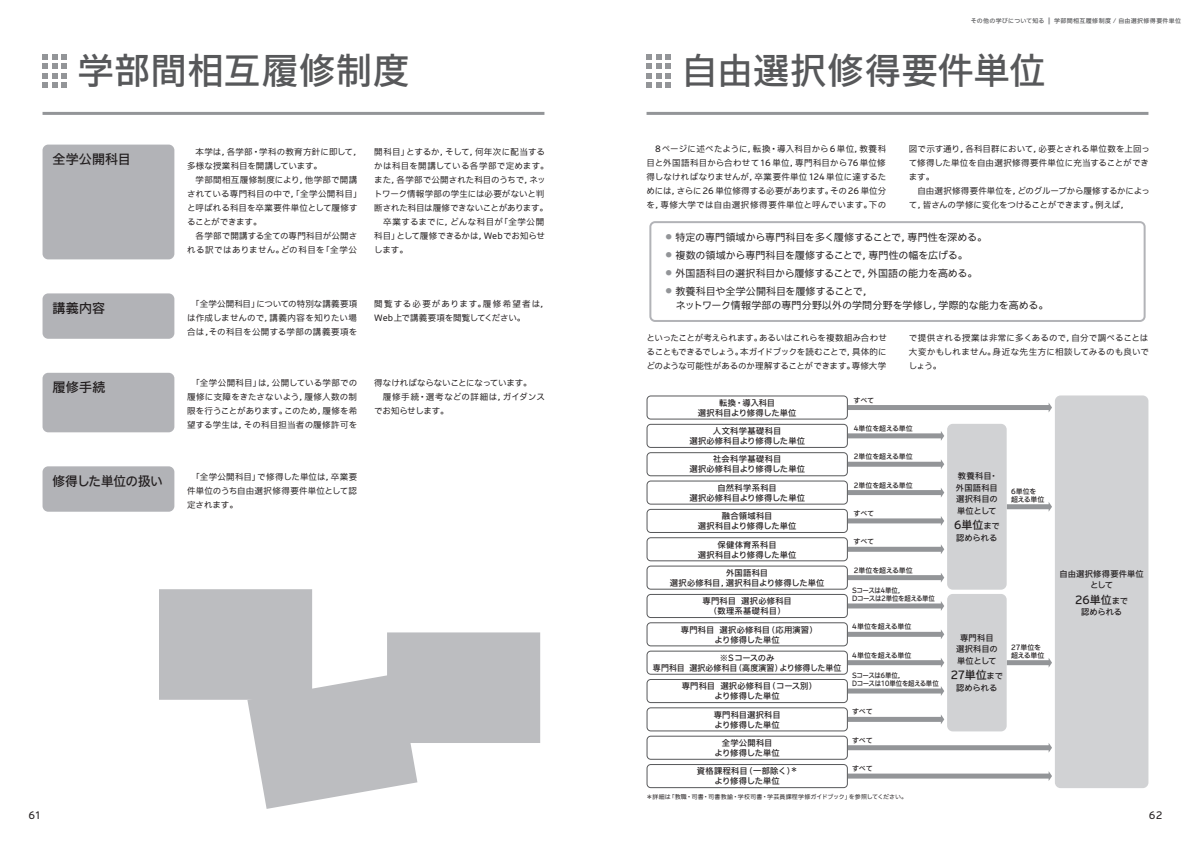
<style>
.page{position:relative;width:1191px;height:842px;background:#fff}
.page>*{position:absolute;margin:0;border:0;box-sizing:border-box;transform-origin:0 0}
.t1{font:500 36px "Iwa UCDA Goth Std";letter-spacing:.02em;color:#57585a}
.t2{font:500 13px "Iwa UCDA Goth Std";letter-spacing:.015em;color:#231f20}
.t3{font:500 13px "Iwa UCDA Goth Std";letter-spacing:-.025em;color:#231f20}
.t4{font:500 11px "Iwa UCDA Goth Std";letter-spacing:-.01em;color:#231f20}
.t5{font:100 10px/14.5px "Iwa UCDA Goth Std";letter-spacing:-.005em;color:#231f20}
.t6{font:100 8.5px/14px "Iwa UCDA Goth Std";letter-spacing:.01em;color:#231f20;text-align:justify}
.t7{font:100 8.5px/14px "Iwa UCDA Goth Std";letter-spacing:-.01em;color:#231f20}
.t8{font:100 8.5px/14px "Iwa UCDA Goth Std";letter-spacing:.04em;color:#231f20}
.t9{font:100 8.5px "Iwa UCDA Goth Std";letter-spacing:-.02em;color:#231f20}
.t10{font:100 8.5px "Iwa UCDA Goth Std";letter-spacing:-.025em;color:#231f20}
.t11{font:100 8.5px "Iwa UCDA Goth Std";letter-spacing:.035em;color:#231f20}
.t12{font:100 8.5px "Iwa UCDA Goth Std";letter-spacing:.045em;color:#231f20}
.t13{font:500 8.3px/10px "Iwa UCDA Goth Std";letter-spacing:.005em;color:#231f20;text-align:center}
.t14{font:500 8.3px/10px "Iwa UCDA Goth Std";letter-spacing:.03em;color:#231f20;text-align:center}
.t15{font:500 7px/8px "Iwa UCDA Goth Std";letter-spacing:-.025em;color:#231f20}
.t16{font:500 7px/8px "Iwa UCDA Goth Std";letter-spacing:-.045em;color:#231f20}
.t17{font:100 6px "Iwa UCDA Goth Std";letter-spacing:.03em;color:#231f20}
.t18{font:500 6px "Iwa UCDA Goth Std";letter-spacing:.045em;color:#57585a}
.s1{font-size:8.1px;color:#939598}
.s2{font-size:8.3px}
</style>
<div class="page">
<div style="left:848px;top:405px;width:201px;height:5px;background:#939598"></div>
<svg style="left:1048px;top:403px;width:4px;height:9px"></svg>
<div style="left:848px;top:575px;width:93px;height:5px;background:#939598"></div>
<svg style="left:941px;top:573px;width:3px;height:9px"></svg>
<div style="left:848px;top:518px;width:93px;height:5px;background:#939598"></div>
<svg style="left:941px;top:516px;width:3px;height:10px"></svg>
<div style="left:848px;top:547px;width:93px;height:5px;background:#939598"></div>
<svg style="left:941px;top:545px;width:3px;height:9px"></svg>
<div style="left:848px;top:688px;width:93px;height:5px;background:#939598"></div>
<svg style="left:941px;top:686px;width:3px;height:10px"></svg>
<div style="left:848px;top:773px;width:201px;height:5px;background:#939598"></div>
<svg style="left:1048px;top:771px;width:4px;height:10px"></svg>
<div style="left:848px;top:490px;width:93px;height:5px;background:#939598"></div>
<svg style="left:941px;top:488px;width:3px;height:9px"></svg>
<div style="left:848px;top:462px;width:93px;height:5px;background:#939598"></div>
<svg style="left:941px;top:459px;width:3px;height:10px"></svg>
<div style="left:1006px;top:504px;width:43px;height:5px;background:#939598"></div>
<svg style="left:1048px;top:502px;width:4px;height:10px"></svg>
<div style="left:1006px;top:660px;width:43px;height:5px;background:#939598"></div>
<svg style="left:1048px;top:658px;width:4px;height:10px"></svg>
<div style="left:848px;top:603px;width:93px;height:5px;background:#939598"></div>
<svg style="left:941px;top:601px;width:3px;height:10px"></svg>
<div style="left:848px;top:632px;width:93px;height:5px;background:#939598"></div>
<svg style="left:941px;top:630px;width:3px;height:9px"></svg>
<div style="left:848px;top:660px;width:93px;height:5px;background:#939598"></div>
<svg style="left:941px;top:658px;width:3px;height:9px"></svg>
<div style="left:848px;top:745px;width:201px;height:5px;background:#939598"></div>
<svg style="left:1048px;top:743px;width:4px;height:10px"></svg>
<svg style="left:649px;top:221px;width:496px;height:101px"></svg>
<div style="left:1054px;top:395px;width:94px;height:393px;background:#d1d2d4;border-radius:6px"></div>
<div style="left:947px;top:424px;width:59px;height:166px;background:#d1d2d4;border-radius:6px"></div>
<div style="left:947px;top:594px;width:59px;height:137px;background:#d1d2d4;border-radius:6px"></div>
<div style="left:848px;top:433px;width:93px;height:5px;background:#939598"></div>
<svg style="left:941px;top:431px;width:3px;height:10px"></svg>
<div style="left:848px;top:717px;width:93px;height:5px;background:#939598"></div>
<svg style="left:941px;top:715px;width:3px;height:9px"></svg>
<svg style="left:646px;top:395px;width:202px;height:393px"></svg>
<svg style="left:43px;top:54px;width:24px;height:34px"></svg>
<hr style="left:43px;top:112px;width:501px;height:3px;background:#939598">
<div style="left:43px;top:145px;width:131px;height:114px;background:#b2b3b7;border-radius:6px"></div>
<div style="left:43px;top:293px;width:131px;height:46px;background:#b2b3b7;border-radius:6px"></div>
<div style="left:43px;top:373px;width:131px;height:59px;background:#b2b3b7;border-radius:6px"></div>
<div style="left:43px;top:466px;width:131px;height:46px;background:#b2b3b7;border-radius:6px"></div>
<svg style="left:646px;top:54px;width:25px;height:34px"></svg>
<hr style="left:646px;top:112px;width:502px;height:3px;background:#939598">
<div style="left:387px;top:632px;width:153px;height:111px;background:#bcbdc0"></div>
<div style="left:159px;top:589px;width:153px;height:111px;background:#bcbdc0"></div>
<svg style="left:247px;top:675px;width:170px;height:134px"></svg>
<h1 class="t1" style="left:78px;top:44px;width:333px">学部間相互履修制度</h1>
<h2 class="t2" style="left:52px;top:150px;width:80px">全学公開科目</h2>
<p class="t6" style="left:187px;top:144px;width:176px;text-align:left">　本学は，各学部・学科の教育方針に即して，多様な授業科目を開講しています。<br>　学部間相互履修制度により，他学部で開講されている専門科目の中で，「全学公開科目」と呼ばれる科目を卒業要件単位として履修することができます。<br>　各学部で開講する全ての専門科目が公開される訳ではありません。どの科目を「全学公</p>
<p class="t6" style="left:374px;top:144px;width:172px">開科目」とするか，そして，何年次に配当する</p>
<p class="t11" style="left:374px;top:160px;width:176px">かは科目を開講している各学部で定めます。</p>
<p class="t6" style="left:374px;top:172px;width:173px">また，各学部で公開された科目のうちで，ネッ</p>
<p class="t6" style="left:374px;top:186px;width:171px">トワーク情報学部の学生には必要がないと判</p>
<p class="t10" style="left:374px;top:202px;width:175px">断された科目は履修できないことがあります。</p>
<p class="t12" style="left:383px;top:216px;width:162px">卒業するまでに，どんな科目が「全学公開</p>
<p class="t9" style="left:374px;top:230px;width:172px">科目」として履修できるかは，Webでお知らせ</p>
<p class="t6" style="left:374px;top:242px;width:35px">します。</p>
<h2 class="t2" style="left:52px;top:298px;width:54px">講義内容</h2>
<p class="t6" style="left:187px;top:296px;width:172px;text-align:center">「全学公開科目」についての特別な講義要項は作成しませんので，講義内容を知りたい場合は,その科目を公開する学部の講義要項を</p>
<p class="t8" style="left:374px;top:296px;width:176px">閲覧する必要があります。履修希望者は，<br>Web上で講義要項を閲覧してください。</p>
<h2 class="t2" style="left:52px;top:378px;width:54px">履修手続</h2>
<p class="t6" style="left:187px;top:375px;width:172px">　「全学公開科目」は，公開している学部での履修に支障をきたさないよう，履修人数の制限を行うことがあります。このため，履修を希望する学生は，その科目担当者の履修許可を</p>
<p class="t7" style="left:374px;top:375px;width:172px">得なければならないことになっています。<br>　履修手続・選考などの詳細は，ガイダンスでお知らせします。</p>
<h2 class="t3" style="left:52px;top:471px;width:112px">修得した単位の扱い</h2>
<p class="t6" style="left:187px;top:469px;width:172px">　「全学公開科目」で修得した単位は，卒業要件単位のうち自由選択修得要件単位として認定されます。</p>
<p class="t18" style="left:970px;top:16px;width:212px">その他の学びについて知る <span class="s1">■</span> 学部間相互履修制度 / 自由選択修得要件単位</p>
<h1 class="t1" style="left:682px;top:44px;width:365px">自由選択修得要件単位</h1>
<p class="t6" style="left:646px;top:141px;width:241px">　8ページに述べたように，転換・導入科目から6 単位，教養科目と外国語科目から合わせて16 単位，専門科目から76 単位修得しなければなりませんが，卒業要件単位124 単位に達するためには，さらに26単位修得する必要があります。その26単位分を，専修大学では自由選択修得要件単位と呼んでいます。下の</p>
<p class="t6" style="left:909px;top:141px;width:243px;text-align:left">図で示す通り，各科目群において，必要とされる単位数を上回って修得した単位を自由選択修得要件単位に充当することができます。<br>　自由選択修得要件単位を，どのグループから履修するかによって，皆さんの学修に変化をつけることができます。例えば，</p>
<p class="t5" style="left:666px;top:229px;width:323px"><sup>●</sup> 特定の専門領域から専門科目を多く履修することで，専門性を深める。</p>
<p class="t5" style="left:666px;top:247px;width:303px"><sup>●</sup> 複数の領域から専門科目を履修することで，専門性の幅を広げる。</p>
<p class="t5" style="left:666px;top:265px;width:313px"><sup>●</sup> 外国語科目の選択科目から履修することで，外国語の能力を高める。</p>
<p class="t5" style="left:666px;top:283px;width:384px"><sup>●</sup> 教養科目や全学公開科目を履修することで，<br>　ネットワーク情報学部の専門分野以外の学問分野を学修し，学際的な能力を高める。</p>
<p class="t6" style="left:646px;top:330px;width:242px">といったことが考えられます。あるいはこれらを複数組み合わせることもできるでしょう。本ガイドブックを読むことで，具体的にどのような可能性があるのか理解することができます。専修大学</p>
<p class="t6" style="left:909px;top:330px;width:241px">で提供される授業は非常に多くあるので，自分で調べることは大変かもしれません。身近な先生方に相談してみるのも良いでしょう。</p>
<p class="t13" style="left:698px;top:397px;width:100px">転換・導入科目<br>選択科目より修得した単位</p>
<p class="t13" style="left:689px;top:454px;width:117px">社会科学基礎科目<br>選択必修科目より修得した単位</p>
<p class="t13" style="left:689px;top:425px;width:117px">人文科学基礎科目<br>選択必修科目より修得した単位</p>
<p class="t13" style="left:689px;top:482px;width:117px">自然科学系科目<br>選択必修科目より修得した単位</p>
<p class="t13" style="left:698px;top:510px;width:100px">融合領域科目<br>選択科目より修得した単位</p>
<p class="t13" style="left:698px;top:539px;width:100px">保健体育系科目<br>選択科目より修得した単位</p>
<p class="t13" style="left:670px;top:567px;width:156px">外国語科目<br>選択必修科目，選択科目より修得した単位</p>
<p class="t14" style="left:702px;top:595px;width:91px">専門科目 選択必修科目（数理系基礎科目）</p>
<p class="t13" style="left:681px;top:624px;width:138px">専門科目 選択必修科目（応用演習）より修得した単位</p>
<p class="t13" style="left:653px;top:652px;width:190px">※Sコースのみ<br>専門科目 選択必修科目（高度演習）より修得した単位</p>
<p class="t13" style="left:681px;top:681px;width:137px">専門科目 選択必修科目（コース別）より修得した単位</p>
<p class="t13" style="left:713px;top:709px;width:69px;text-align:left">専門科目選択科目より修得した単位</p>
<p class="t13" style="left:714px;top:737px;width:67px">全学公開科目<br>より修得した単位</p>
<p class="t13" style="left:697px;top:766px;width:102px">資格課程科目（一部除く）<sup>＊</sup>より修得した単位</p>
<p class="t15" style="left:853px;top:395px;width:22px">すべて</p>
<p class="t15" style="left:853px;top:424px;width:61px">4単位を超える単位</p>
<p class="t15" style="left:853px;top:452px;width:61px">2単位を超える単位</p>
<p class="t15" style="left:853px;top:480px;width:61px">2単位を超える単位</p>
<p class="t15" style="left:853px;top:509px;width:22px">すべて</p>
<p class="t15" style="left:853px;top:537px;width:22px">すべて</p>
<p class="t15" style="left:853px;top:565px;width:61px">2単位を超える単位</p>
<p class="t16" style="left:852px;top:586px;width:84px">Sコースは4単位，<br>Dコースは2単位を超える単位</p>
<p class="t15" style="left:852px;top:622px;width:61px">4単位を超える単位</p>
<p class="t15" style="left:852px;top:651px;width:61px">4単位を超える単位</p>
<p class="t15" style="left:852px;top:671px;width:88px">Sコースは6単位，<br>Dコースは10単位を超える単位</p>
<p class="t15" style="left:852px;top:707px;width:22px">すべて</p>
<p class="t15" style="left:852px;top:736px;width:22px">すべて</p>
<p class="t15" style="left:852px;top:764px;width:22px">すべて</p>
<p class="t17" style="left:646px;top:792px;width:262px">＊詳細は「教職・司書・司書教諭・学校司書・学芸員課程学修ガイドブック」を参照してください。</p>
<p class="t13" style="left:956px;top:470px;width:44px;line-height:11.5px;text-align:justify">教養科目・外国語科目選択科目の単位として</p>
<p class="t4" style="left:954px;top:517px;width:47px">6単位<span class="s2">まで</span></p>
<p class="t13" style="left:956px;top:532px;width:43px">認められる</p>
<p class="t15" style="left:1011px;top:487px;width:35px">6単位を超える単位</p>
<p class="t13" style="left:956px;top:631px;width:43px;line-height:11.5px">専門科目選択科目の単位として</p>
<p class="t4" style="left:950px;top:667px;width:54px">27単位<span class="s2">まで</span></p>
<p class="t13" style="left:956px;top:682px;width:43px">認められる</p>
<p class="t15" style="left:1011px;top:643px;width:35px">27単位を超える単位</p>
<p class="t13" style="left:1059px;top:567px;width:86px;line-height:11.5px">自由選択修得要件単位として</p>
<p class="t4" style="left:1075px;top:591px;width:55px">26単位<span class="s2">まで</span></p>
<p class="t13" style="left:1081px;top:606px;width:43px">認められる</p>
<p class="t5" style="left:28px;top:808px;width:14px">61</p>
<p class="t5" style="left:1149px;top:808px;width:15px">62</p>
</div>
